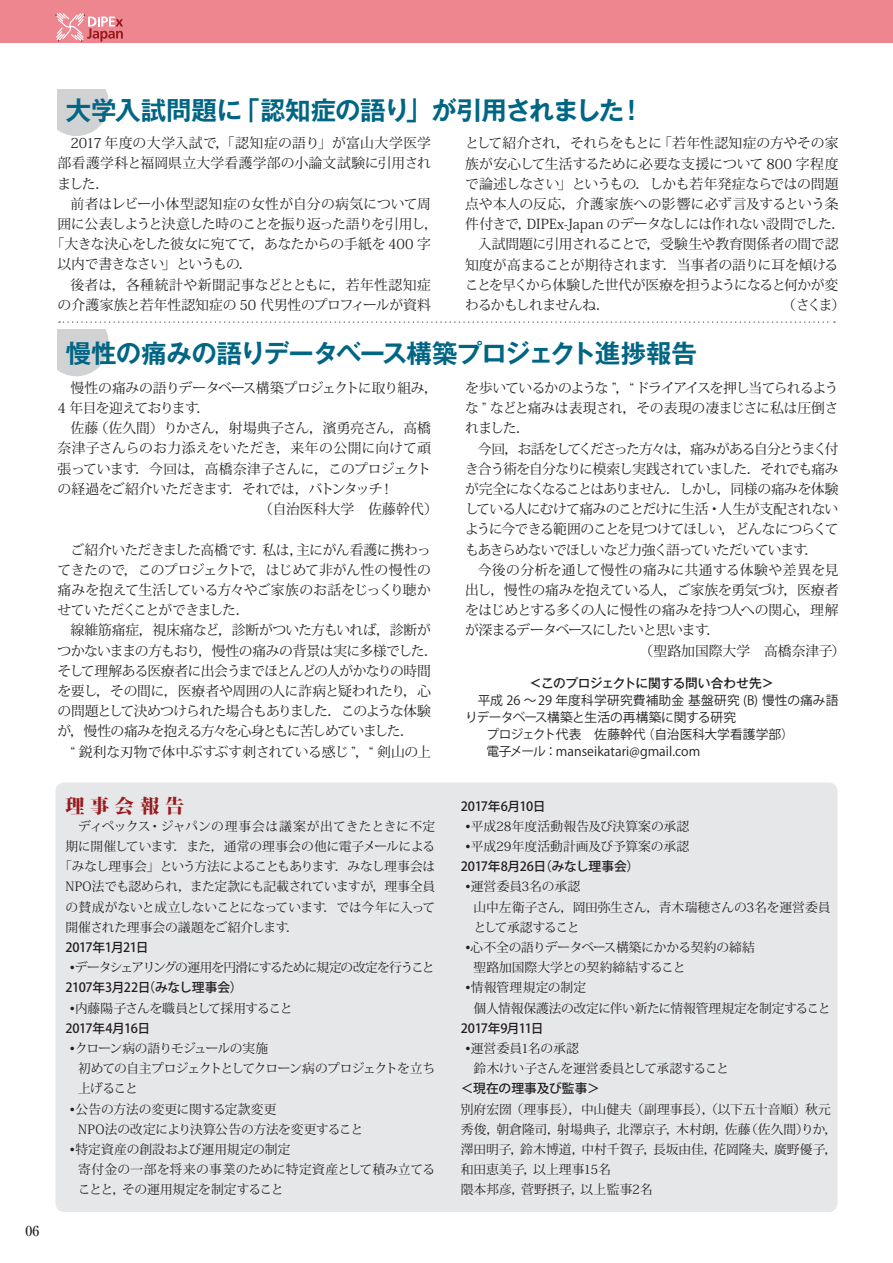
<style>
.page{position:relative;width:893px;height:1263px;background:#fff}
.page>*{position:absolute;margin:0;border:0;box-sizing:border-box;transform-origin:0 0}
.t1{font:700 25.5px "Gothic MB101 Pro De";letter-spacing:-.03em;color:#016584}
.t2{font:800 19.2px "Koz Min Pro";letter-spacing:.305em;color:#981a1e}
.t3{font:13.8px/20.2px "Koz Min Pro";letter-spacing:-.03em;color:#231f20;text-align:justify}
.t4{font:13.8px/20.2px "Koz Min Pro";letter-spacing:-.05em;color:#231f20}
.t5{font:13.8px "Koz Min Pro";letter-spacing:-.005em;color:#231f20}
.t6{font:13.8px "Koz Min Pro";letter-spacing:-.07em;color:#231f20}
.t7{font:13.8px "Koz Min Pro";letter-spacing:-.055em;color:#231f20}
.t8{font:13.8px "Koz Min Pro";letter-spacing:.005em;color:#231f20}
.t9{font:13.8px "Koz Min Pro";letter-spacing:.015em;color:#231f20}
.t10{font:13.8px "Koz Min Pro";letter-spacing:.03em;color:#231f20}
.t11{font:13.8px "Koz Min Pro";letter-spacing:.02em;color:#231f20}
.t12{font:13.8px "Koz Min Pro";letter-spacing:-.065em;color:#231f20}
.t13{font:13.8px "Koz Min Pro";letter-spacing:-.01em;color:#231f20}
.t14{font:13.8px "Koz Min Pro";color:#231f20}
.t15{font:500 13.8px "Ryumin Pro";color:#231f20}
.t16{font:12.75px/20.2px "Koz Min Pro";letter-spacing:-.015em;color:#231f20}
.t17{font:12.75px/20.2px "Koz Min Pro";letter-spacing:.005em;color:#231f20}
.t18{font:12.75px "Koz Go Pro";color:#231f20}
.t19{font:500 12.75px "Koz Go Pro";letter-spacing:-.03em;color:#231f20}
.t20{font:12.75px/20.2px "Koz Min Pro";letter-spacing:-.06em;color:#231f20}
.t21{font:12.75px "Koz Min Pro";letter-spacing:-.085em;color:#231f20}
.t22{font:12.75px "Koz Min Pro";letter-spacing:-.05em;color:#231f20}
.t23{font:12.75px "Koz Min Pro";letter-spacing:.015em;color:#231f20}
.t24{font:12.75px "Koz Go Pro";letter-spacing:-.03em;color:#231f20}
.t25{font:500 12.75px "Gothic MB101 Pro";letter-spacing:-.035em;color:#231f20}
.t26{font:12.75px "Koz Min Pro";letter-spacing:-.035em;color:#231f20}
.t27{font:500 12.75px "Koz Go Pro";color:#231f20}
</style>
<div class="page">
<div style="left:55px;top:782px;width:782px;height:430px;background:#e6e7e9;border-radius:9px"></div>
<div style="left:0;top:0;width:893px;height:43px;background:#ee8690"></div>
<svg style="left:55px;top:13px;width:68px;height:29px"></svg>
<svg style="left:57px;top:89px;width:52px;height:47px;background:#d6d7d9"></svg>
<svg style="left:57px;top:330px;width:52px;height:46px;background:#d6d7d8"></svg>
<svg style="left:59px;top:321px;width:776px;height:2px"></svg>
<p class="t15" style="left:26px;top:1220px;width:15px">06</p>
<h1 class="t1" style="left:66px;top:89px;width:580px">大学入試問題に「認知症の語り」が引用されました！</h1>
<p class="t3" style="left:58px;top:133px;width:375px;text-indent:13px">2017 年度の大学入試で，「認知症の語り」が富山大学医学部看護学科と福岡県立大学看護学部の小論文試験に引用されました．</p>
<p class="t9" style="left:70px;top:194px;width:362px">前者はレビー小体型認知症の女性が自分の病気について周</p>
<p class="t7" style="left:58px;top:214px;width:382px">囲に公表しようと決意した時のことを振り返った語りを引用し，</p>
<p class="t3" style="left:51px;top:234px;width:382px">「大きな決心をした彼女に宛てて，あなたからの手紙を 400 字</p>
<p class="t6" style="left:58px;top:255px;width:197px">以内で書きなさい」というもの．</p>
<p class="t10" style="left:70px;top:275px;width:362px">後者は，各種統計や新聞記事などとともに，若年性認知症</p>
<p class="t3" style="left:58px;top:294px;width:375px">の介護家族と若年性認知症の 50 代男性のプロフィールが資料</p>
<p class="t3" style="left:465px;top:133px;width:375px">として紹介され，それらをもとに「若年性認知症の方やその家</p>
<p class="t5" style="left:465px;top:154px;width:375px">族が安心して生活するために必要な支援について 800 字程度</p>
<p class="t3" style="left:465px;top:173px;width:375px">で論述しなさい」というもの．しかも若年発症ならではの問題</p>
<p class="t5" style="left:465px;top:194px;width:375px">点や本人の反応，介護家族への影響に必ず言及するという条</p>
<p class="t3" style="left:465px;top:213px;width:382px">件付きで，DIPEx-Japan のデータなしには作れない設問でした．</p>
<p class="t3" style="left:478px;top:234px;width:362px">入試問題に引用されることで，受験生や教育関係者の間で認</p>
<p class="t3" style="left:465px;top:254px;width:375px">知度が高まることが期待されます．当事者の語りに耳を傾ける</p>
<p class="t6" style="left:465px;top:275px;width:375px">ことを早くから体験した世代が医療を担うようになると何かが変</p>
<p class="t4" style="left:465px;top:294px;width:147px">わるかもしれませんね．</p>
<p class="t3" style="left:782px;top:294px;width:65px">（さくま）</p>
<h1 class="t1" style="left:66px;top:332px;width:633px">慢性の痛みの語りデータベース構築プロジェクト進捗報告</h1>
<p class="t3" style="left:58px;top:377px;width:382px;text-indent:13px">慢性の痛みの語りデータベース構築プロジェクトに取り組み，<br>4 年目を迎えております．</p>
<p class="t3" style="left:70px;top:418px;width:362px">佐藤（佐久間）りかさん，射場典子さん，濱勇亮さん，高橋</p>
<p class="t8" style="left:58px;top:439px;width:375px">奈津子さんらのお力添えをいただき，来年の公開に向けて頑</p>
<p class="t3" style="left:58px;top:458px;width:375px">張っています．今回は，高橋奈津子さんに，このプロジェクト</p>
<p class="t4" style="left:58px;top:478px;width:351px">の経過をご紹介いただきます．それでは，バトンタッチ！　</p>
<p class="t14" style="left:259px;top:499px;width:180px">（自治医科大学　佐藤幹代）</p>
<p class="t3" style="left:58px;top:539px;width:375px;text-indent:13px">ご紹介いただきました高橋です．私は，主にがん看護に携わってきたので，このプロジェクトで，はじめて非がん性の慢性の痛みを抱えて生活している方々やご家族のお話をじっくり聴かせていただくことができました．</p>
<p class="t4" style="left:58px;top:620px;width:382px;text-indent:13px">線維筋痛症，視床痛など，診断がついた方もいれば，診断がつかないままの方もおり，慢性の痛みの背景は実に多様でした．そして理解ある医療者に出会うまでほとんどの人がかなりの時間を要し，その間に，医療者や周囲の人に詐病と疑われたり，心の問題として決めつけられた場合もありました．このような体験が，慢性の痛みを抱える方々を心身ともに苦しめていました．</p>
<p class="t3" style="left:70px;top:741px;width:362px">“ 鋭利な刃物で体中ぶすぶす刺されている感じ ”，“ 剣山の上</p>
<h2 class="t2" style="left:65px;top:791px;width:120px">理事会報告</h2>
<p class="t23" style="left:78px;top:817px;width:359px">ディペックス・ジャパンの理事会は議案が出てきたときに不定</p>
<p class="t16" style="left:65px;top:836px;width:371px">期に開催しています．また，通常の理事会の他に電子メールによる</p>
<p class="t22" style="left:59px;top:857px;width:378px">「みなし理事会」という方法によることもあります．みなし理事会は</p>
<p class="t16" style="left:65px;top:876px;width:371px">NPO法でも認められ，また定款にも記載されていますが，理事全員</p>
<p class="t16" style="left:65px;top:896px;width:371px">の賛成がないと成立しないことになっています．では今年に入って</p>
<p class="t16" style="left:65px;top:917px;width:235px">開催された理事会の議題をご紹介します．</p>
<p class="t19" style="left:65px;top:939px;width:85px">2017年1月21日</p>
<p class="t21" style="left:70px;top:958px;width:367px">•データシェアリングの運用を円滑にするために規定の改定を行うこと</p>
<p class="t19" style="left:65px;top:979px;width:179px">2107年3月22日（みなし理事会）</p>
<p class="t26" style="left:70px;top:999px;width:224px">•内藤陽子さんを職員として採用すること</p>
<p class="t19" style="left:65px;top:1020px;width:86px">2017年4月16日</p>
<p class="t20" style="left:78px;top:1038px;width:359px;text-indent:-9px">•クローン病の語りモジュールの実施<br>初めての自主プロジェクトとしてクローン病のプロジェクトを立ち上げること</p>
<p class="t16" style="left:78px;top:1098px;width:287px;text-indent:-9px">•公告の方法の変更に関する定款変更<br>NPO法の改定により決算公告の方法を変更すること</p>
<p class="t16" style="left:78px;top:1139px;width:359px;text-indent:-9px">•特定資産の創設および運用規定の制定<br>寄付金の一部を将来の事業のために特定資産として積み立てることと，その運用規定を制定すること</p>
<p class="t3" style="left:465px;top:377px;width:375px">を歩いているかのような ”，“ ドライアイスを押し当てられるような ” などと痛みは表現され，その表現の凄まじさに私は圧倒されました．</p>
<p class="t3" style="left:465px;top:438px;width:375px;text-indent:13px">今回，お話をしてくださった方々は，痛みがある自分とうまく付き合う術を自分なりに模索し実践されていました．それでも痛みが完全になくなることはありません．しかし，同様の痛みを体験している人にむけて痛みのことだけに生活・人生が支配されないように今できる範囲のことを見つけてほしい，どんなにつらくてもあきらめないでほしいなど力強く語っていただいています．</p>
<p class="t11" style="left:478px;top:560px;width:362px">今後の分析を通して慢性の痛みに共通する体験や差異を見</p>
<p class="t3" style="left:465px;top:579px;width:375px">出し，慢性の痛みを抱えている人，ご家族を勇気づけ，医療者</p>
<p class="t3" style="left:465px;top:599px;width:375px">をはじめとする多くの人に慢性の痛みを持つ人への関心，理解</p>
<p class="t12" style="left:465px;top:621px;width:257px">が深まるデータベースにしたいと思います．</p>
<p class="t13" style="left:639px;top:641px;width:207px">（聖路加国際大学　高橋奈津子）</p>
<p class="t25" style="left:529px;top:673px;width:246px">＜このプロジェクトに関する問い合わせ先＞</p>
<p class="t18" style="left:478px;top:692px;width:362px">平成 26 ～ 29 年度科学研究費補助金 基盤研究 (B) 慢性の痛み語</p>
<p class="t24" style="left:465px;top:709px;width:285px">りデータベース構築と生活の再構築に関する研究　</p>
<p class="t18" style="left:486px;top:726px;width:315px">プロジェクト代表　佐藤幹代（自治医科大学看護学部）　</p>
<p class="t18" style="left:486px;top:743px;width:216px">電子メール：manseikatari@gmail.com</p>
<p class="t19" style="left:461px;top:798px;width:86px">2017年6月10日</p>
<p class="t16" style="left:465px;top:815px;width:226px">•平成28年度活動報告及び決算案の承認</p>
<p class="t16" style="left:465px;top:836px;width:226px">•平成29年度活動計画及び予算案の承認</p>
<p class="t19" style="left:461px;top:858px;width:180px">2017年8月26日（みなし理事会）</p>
<p class="t16" style="left:474px;top:876px;width:359px;text-indent:-9px">•運営委員3名の承認<br>山中左衛子さん，岡田弥生さん，青木瑞穂さんの3名を運営委員として承認すること</p>
<p class="t16" style="left:474px;top:937px;width:283px;text-indent:-9px">•心不全の語りデータベース構築にかかる契約の締結聖路加国際大学との契約締結すること</p>
<p class="t16" style="left:474px;top:977px;width:358px;text-indent:-9px">•情報管理規定の制定<br>個人情報保護法の改定に伴い新たに情報管理規定を制定すること</p>
<p class="t19" style="left:461px;top:1020px;width:84px">2017年9月11日</p>
<p class="t16" style="left:474px;top:1038px;width:257px;text-indent:-9px">•運営委員1名の承認<br>鈴木けい子さんを運営委員として承認すること</p>
<p class="t27" style="left:461px;top:1080px;width:141px">＜現在の理事及び監事＞</p>
<p class="t17" style="left:461px;top:1098px;width:378px">別府宏圀（理事長），中山健夫（副理事長），（以下五十音順）秋元秀俊，朝倉隆司，射場典子，北澤京子，木村朗，佐藤（佐久間）りか，澤田明子，鈴木博道，中村千賀子，長坂由佳，花岡隆夫，廣野優子，和田恵美子，以上理事15名<br>隈本邦彦，菅野摂子，以上監事2名</p>
</div>
